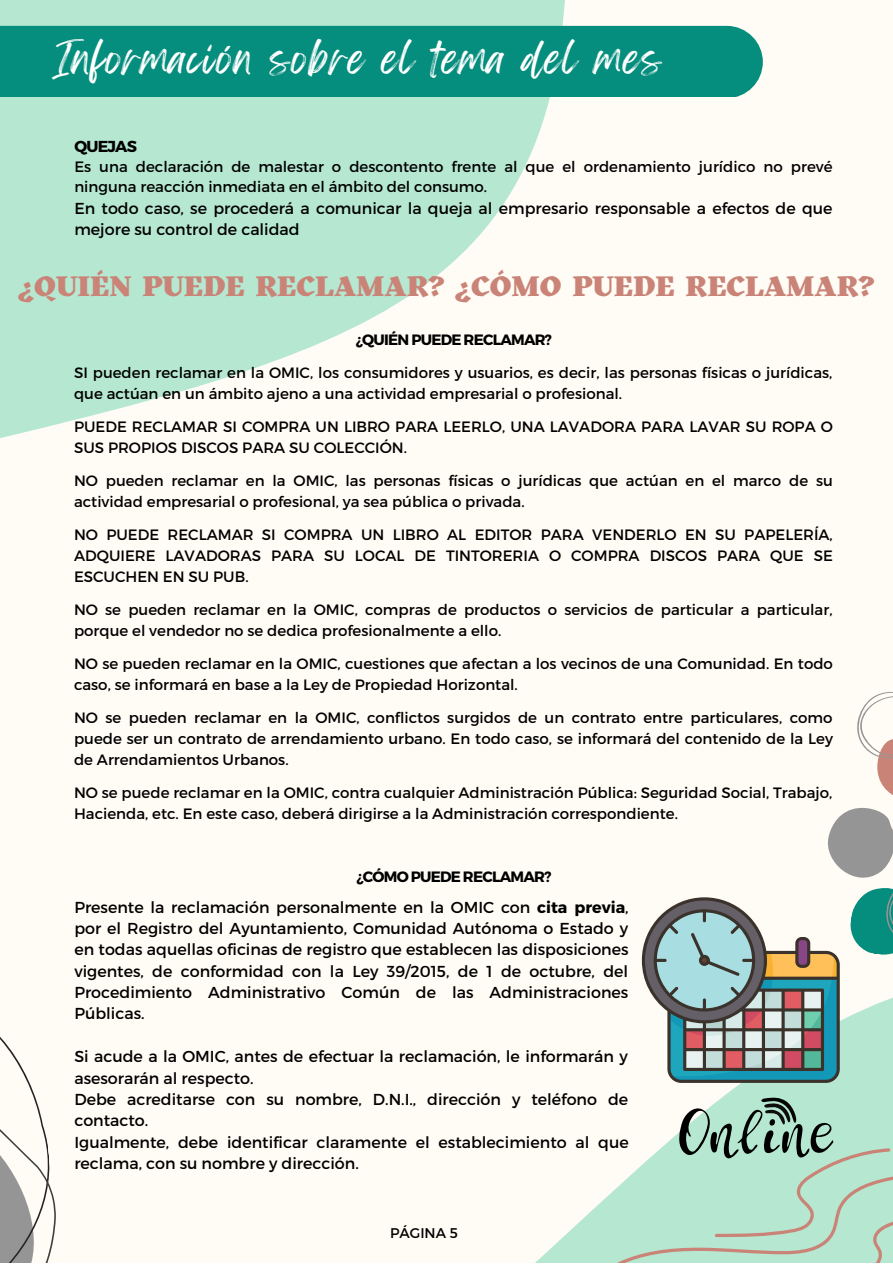
<style>
.page{position:relative;width:893px;height:1264px;background:#fff}
.page>*{position:absolute;margin:0;border:0;box-sizing:border-box;transform-origin:0 0}
.t1{font:36.3px "Feeling Passionate";letter-spacing:.05em;color:#fff}
.t2{font:900 27.9px "Kitsch";color:#ca8477}
.t3{font:15.9px/21.3px "Montserrat";color:#000}
.t4{font:700 15.9px "Montserrat";letter-spacing:-.05em;color:#000}
.t5{font:15px/21px "Montserrat";color:#000}
.t6{font:700 15px "Montserrat";letter-spacing:-.05em;color:#000}
.t7{font:14.1px "Montserrat";color:#000}
.s1{font-weight:700}
</style>
<div class="page">
<svg style="left:0;top:0;width:763px;height:439px;fill:#b5e7d1"></svg>
<div style="left:0;top:26px;width:762px;height:71px;background:#058d7d"></div>
<svg style="left:0;top:1036px;width:56px;height:226px"></svg>
<svg style="left:581px;top:1082px;width:311px;height:180px;fill:#b5e7d1"></svg>
<svg style="left:676px;top:1097px;width:157px;height:65px;background:#93b7a6"></svg>
<svg style="left:641px;top:691px;width:251px;height:391px"></svg>
<h1 class="t1" style="left:53px;top:29px;width:610px">Información sobre el tema del mes</h1>
<p class="t4" style="left:74px;top:136px;width:64px">QUEJAS</p>
<p class="t5" style="left:74px;top:156px;width:759px;line-height:20.2px">Es una declaración de malestar o descontento frente al que el ordenamiento jurídico no prevé ninguna reacción inmediata en el ámbito del consumo.</p>
<p class="t3" style="left:74px;top:196px;width:759px">En todo caso, se procederá a comunicar la queja al empresario responsable a efectos de que mejore su control de calidad</p>
<h2 class="t2" style="left:18px;top:270px;width:857px">¿QUIÉN PUEDE RECLAMAR? ¿CÓMO PUEDE RECLAMAR?</h2>
<p class="t6" style="left:356px;top:330px;width:198px">¿QUIÉN PUEDE RECLAMAR?</p>
<p class="t5" style="left:74px;top:361px;width:759px">SI pueden reclamar en la OMIC, los consumidores y usuarios, es decir, las personas físicas o jurídicas, que actúan en un ámbito ajeno a una actividad empresarial o profesional.</p>
<p class="t5" style="left:74px;top:415px;width:760px">PUEDE RECLAMAR SI COMPRA UN LIBRO PARA LEERLO, UNA LAVADORA PARA LAVAR SU ROPA O<br>SUS PROPIOS DISCOS PARA SU COLECCIÓN.</p>
<p class="t5" style="left:74px;top:469px;width:760px">NO pueden reclamar en la OMIC, las personas físicas o jurídicas que actúan en el marco de su actividad empresarial o profesional, ya sea pública o privada.</p>
<p class="t5" style="left:74px;top:523px;width:760px;text-align:justify">NO PUEDE RECLAMAR SI COMPRA UN LIBRO AL EDITOR PARA VENDERLO EN SU PAPELERÍA, ADQUIERE LAVADORAS PARA SU LOCAL DE TINTORERIA O COMPRA DISCOS PARA QUE SE ESCUCHEN EN SU PUB.</p>
<p class="t5" style="left:74px;top:598px;width:760px">NO se pueden reclamar en la OMIC, compras de productos o servicios de particular a particular, porque el vendedor no se dedica profesionalmente a ello.</p>
<p class="t5" style="left:74px;top:652px;width:760px">NO se pueden reclamar en la OMIC, cuestiones que afectan a los vecinos de una Comunidad. En todo caso, se informará en base a la Ley de Propiedad Horizontal.</p>
<p class="t5" style="left:74px;top:706px;width:760px;text-align:justify">NO se pueden reclamar en la OMIC, conflictos surgidos de un contrato entre particulares, como puede ser un contrato de arrendamiento urbano. En todo caso, se informará del contenido de la Ley de Arrendamientos Urbanos.</p>
<p class="t5" style="left:74px;top:781px;width:760px">NO se puede reclamar en la OMIC, contra cualquier Administración Pública: Seguridad Social, Trabajo,<br>Hacienda, etc. En este caso, deberá dirigirse a la Administración correspondiente.</p>
<p class="t6" style="left:356px;top:866px;width:196px">¿CÓMO PUEDE RECLAMAR?</p>
<p class="t3" style="left:74px;top:895px;width:555px;text-align:justify">Presente la reclamación personalmente en la OMIC con <span class="s1">cita previa</span>, por el Registro del Ayuntamiento, Comunidad Autónoma o Estado y en todas aquellas oficinas de registro que establecen las disposiciones vigentes, de conformidad con la Ley 39/2015, de 1 de octubre, del Procedimiento Administrativo Común de las Administraciones Públicas.</p>
<p class="t3" style="left:74px;top:1045px;width:555px">Si acude a la OMIC, antes de efectuar la reclamación, le informarán y asesorarán al respecto.<br>Debe acreditarse con su nombre, D.N.I., dirección y teléfono de contacto.<br>Igualmente, debe identificar claramente el establecimiento al que reclama, con su nombre y dirección.</p>
<p class="t7" style="left:390px;top:1223px;width:69px">PÁGINA 5</p>
</div>
